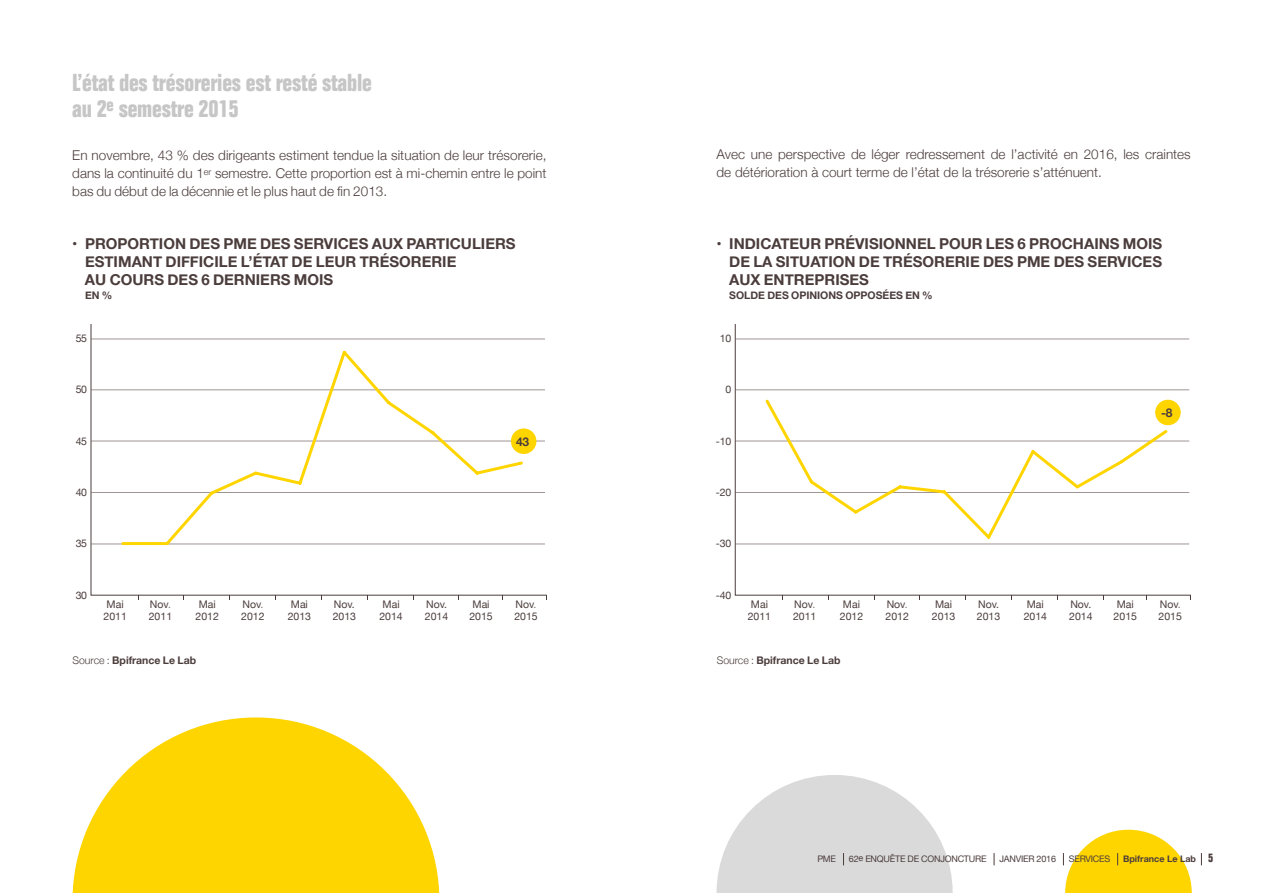
<style>
.page{position:relative;width:1263px;height:893px;background:#fff}
.page>*{position:absolute;margin:0;border:0;box-sizing:border-box;transform-origin:0 0}
.t1{font:700 condensed 24px/25.5px "Folio";letter-spacing:-.01em;color:#c6c6c6}
.t2{font:700 15px/18px "Helvetica Neue";color:#4b3d3c}
.t3{font:300 13.5px/18px "Helvetica Neue";color:#4b3d3c;text-align:justify}
.t4{font:700 12px "Helvetica Neue";color:#4b3d3c}
.t5{font:10.5px/12px "Helvetica Neue";color:#4b3d3c}
.t6{font:700 10.5px "Helvetica Neue";color:#4b3d3c}
.t7{font:9px "Helvetica Neue";letter-spacing:-.025em;color:#4b3d3c}
.t8{font:700 9px "Helvetica Neue";color:#4b3d3c}
.s1{color:#7e7672}
.s2{font-weight:300}
.s3{font-family:"Folio";font-stretch:condensed;font-size:12px}
</style>
<div class="page">
<svg style="left:72px;top:717px;width:367px;height:176px;fill:#ffd500"></svg>
<svg style="left:90px;top:324px;width:457px;height:272px"></svg>
<svg style="left:734px;top:324px;width:457px;height:272px"></svg>
<div style="left:511px;top:428px;width:25px;height:26px;background:#ffd500;border-radius:50%"></div>
<div style="left:1155px;top:400px;width:26px;height:25px;background:#ffd500;border-radius:50%"></div>
<svg style="left:120px;top:348px;width:405px;height:200px"></svg>
<svg style="left:763px;top:397px;width:407px;height:144px"></svg>
<svg style="left:716px;top:775px;width:237px;height:118px"></svg>
<svg style="left:994px;top:853px;width:1px;height:12px"></svg>
<svg style="left:1063px;top:830px;width:129px;height:63px"></svg>
<svg style="left:1201px;top:853px;width:1px;height:12px"></svg>
<h1 class="t1" style="left:72px;top:70px;width:301px">L’état des trésoreries est resté stable au 2<sup>e</sup> semestre 2015</h1>
<p class="t3" style="left:72px;top:145px;width:476px">En novembre, 43 % des dirigeants estiment tendue la situation de leur trésorerie, dans la continuité du 1<sup>er</sup> semestre. Cette proportion est à mi-chemin entre le point bas du début de la décennie et le plus haut de fin 2013.</p>
<p class="t3" style="left:716px;top:145px;width:476px">Avec une perspective de léger redressement de l’activité en 2016, les craintes de détérioration à court terme de l’état de la trésorerie s’atténuent.</p>
<p class="t2" style="left:85px;top:235px;width:432px;text-indent:-13px">• PROPORTION DES PME DES SERVICES AUX PARTICULIERS<br>ESTIMANT DIFFICILE L’ÉTAT DE LEUR TRÉSORERIE<br>AU COURS DES 6 DERNIERS MOIS</p>
<p class="t6" style="left:85px;top:287px;width:29px">EN %</p>
<p class="t2" style="left:729px;top:235px;width:435px;text-align:justify;text-indent:-13px">• INDICATEUR PRÉVISIONNEL POUR LES 6 PROCHAINS MOIS DE LA SITUATION DE TRÉSORERIE DES PME DES SERVICES AUX ENTREPRISES</p>
<p class="t6" style="left:729px;top:287px;width:205px">SOLDE DES OPINIONS OPPOSÉES EN %</p>
<p class="t5" style="left:76px;top:333px;width:13px">55</p>
<p class="t5" style="left:720px;top:333px;width:13px">10</p>
<p class="t5" style="left:76px;top:384px;width:13px">50</p>
<p class="t5" style="left:725px;top:384px;width:7px">0</p>
<p class="t4" style="left:1161px;top:403px;width:13px">-8</p>
<p class="t5" style="left:76px;top:436px;width:13px">45</p>
<p class="t4" style="left:516px;top:432px;width:15px">43</p>
<p class="t5" style="left:716px;top:436px;width:17px">- 10</p>
<p class="t5" style="left:76px;top:487px;width:13px">40</p>
<p class="t5" style="left:716px;top:487px;width:17px">- 20</p>
<p class="t5" style="left:76px;top:538px;width:13px">35</p>
<p class="t5" style="left:716px;top:538px;width:17px">- 30</p>
<p class="t5" style="left:76px;top:589px;width:13px">30</p>
<p class="t5" style="left:716px;top:589px;width:17px">- 40</p>
<p class="t5" style="left:104px;top:598px;width:25px">Mai<br>2011</p>
<p class="t5" style="left:748px;top:598px;width:25px">Mai<br>2011</p>
<p class="t5" style="left:425px;top:599px;width:25px">Nov.<br>2014</p>
<p class="t5" style="left:1069px;top:599px;width:25px">Nov.<br>2014</p>
<p class="t5" style="left:469px;top:599px;width:25px">Mai<br>2015</p>
<p class="t5" style="left:1114px;top:599px;width:25px">Mai<br>2015</p>
<p class="t5" style="left:514px;top:599px;width:25px">Nov<span class="s1">.<br></span>2015</p>
<p class="t5" style="left:1158px;top:599px;width:25px">Nov<span class="s1">.<br></span>2015</p>
<p class="t5" style="left:149px;top:599px;width:25px">Nov<span class="s1">.<br></span>2011</p>
<p class="t5" style="left:793px;top:599px;width:25px">Nov<span class="s1">.<br></span>2011</p>
<p class="t5" style="left:196px;top:599px;width:25px">Mai<br>2012</p>
<p class="t5" style="left:840px;top:599px;width:25px">Mai<br>2012</p>
<p class="t5" style="left:241px;top:599px;width:25px">Nov<span class="s1">.<br></span>2012</p>
<p class="t5" style="left:885px;top:599px;width:25px">Nov<span class="s1">.<br></span>2012</p>
<p class="t5" style="left:288px;top:599px;width:25px">Mai<br>2013</p>
<p class="t5" style="left:932px;top:599px;width:25px">Mai<br>2013</p>
<p class="t5" style="left:333px;top:599px;width:25px">Nov.<br>2013</p>
<p class="t5" style="left:977px;top:599px;width:25px">Nov.<br>2013</p>
<p class="t5" style="left:379px;top:599px;width:25px">Mai<br>2014</p>
<p class="t5" style="left:1024px;top:599px;width:25px">Mai<br>2014</p>
<p class="t6" style="left:72px;top:652px;width:125px"><span class="s2">Source :</span> Bpifrance Le Lab</p>
<p class="t6" style="left:717px;top:652px;width:125px"><span class="s2">Source :</span> Bpifrance Le Lab</p>
<p class="t7" style="left:817px;top:853px;width:20px">PME</p>
<p class="t7" style="left:849px;top:853px;width:139px">62e ENQUÊTE DE CONJONCTURE</p>
<p class="t7" style="left:999px;top:853px;width:58px">JANVIER 2016</p>
<p class="t7" style="left:1069px;top:853px;width:43px">SERVICES</p>
<p class="t8" style="left:1123px;top:852px;width:92px">Bpifrance Le Lab <span class="s3">5</span></p>
</div>
